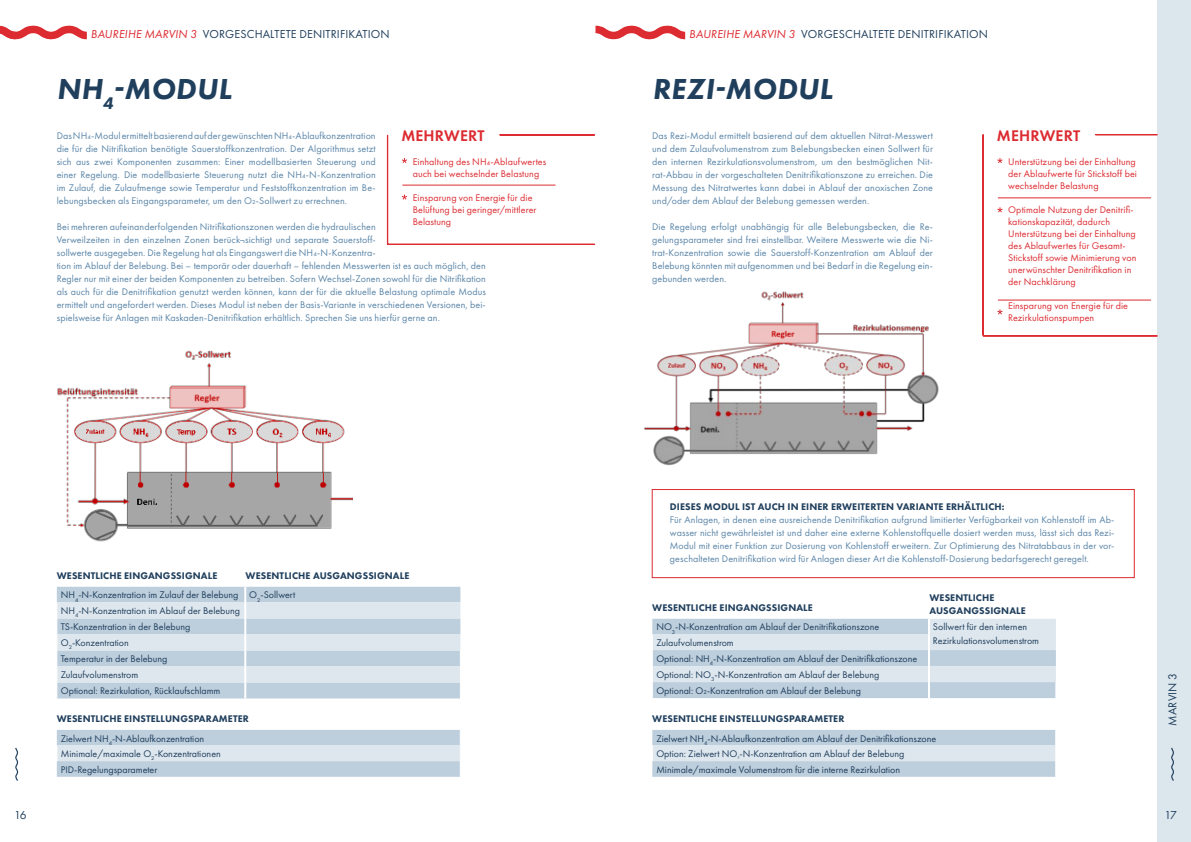
<style>
.page{position:relative;width:1191px;height:842px;background:#fff}
.page>*{position:absolute;margin:0;border:0;box-sizing:border-box;transform-origin:0 0}
.t1{font:italic 800 30px "Futura PT";letter-spacing:.01em;color:#203f5d}
.t2{font:600 16px "Futura PT";letter-spacing:.01em;color:#dc2b31}
.t3{font:12px "Futura PT";letter-spacing:.01em;color:#203f5d}
.t4{font:10px/13px "Futura PT";letter-spacing:.01em;color:#5a85a8;text-align:justify}
.t5{font:10px/15.9px "Futura PT";color:#203f5d}
.t6{font:10px/12px "Futura PT";letter-spacing:.01em;color:#dc2b31}
.t7{font:800 10px/13.2px "Futura PT";letter-spacing:.01em;color:#203f5d}
.s1{font-style:italic;color:#dc2b31}
</style>
<div class="page">
<div style="left:1157px;top:0;width:34px;height:842px;background:#dce6ed"></div>
<svg style="left:1171px;top:747px;width:3px;height:34px"></svg>
<svg style="left:15px;top:747px;width:4px;height:34px"></svg>
<img style="left:57px;top:350px;width:296px;height:192px">
<svg style="left:57px;top:587px;width:404px;height:111px"></svg>
<svg style="left:57px;top:730px;width:404px;height:47px"></svg>
<img style="left:643px;top:291px;width:296px;height:175px">
<svg style="left:652px;top:619px;width:404px;height:79px"></svg>
<svg style="left:652px;top:730px;width:404px;height:47px"></svg>
<div style="left:651px;top:489px;width:483px;height:89px;border:1px solid #dc2b31"></div>
<svg style="left:595px;top:25px;width:90px;height:15px"></svg>
<svg style="left:387px;top:134px;width:208px;height:111px"></svg>
<svg style="left:982px;top:134px;width:175px;height:203px"></svg>
<hr style="left:998px;top:300px;width:153px;height:1px;background:#dc2b31">
<svg style="left:0;top:25px;width:87px;height:15px"></svg>
<p class="t3" style="left:91px;top:27px;width:300px"><span class="s1">BAUREIHE MARVIN 3</span> VORGESCHALTETE DENITRIFIKATION</p>
<p class="t3" style="left:689px;top:27px;width:300px"><span class="s1">BAUREIHE MARVIN 3</span> VORGESCHALTETE DENITRIFIKATION</p>
<h1 class="t1" style="left:57px;top:72px;width:176px">NH<sub>4</sub>-MODUL</h1>
<h1 class="t1" style="left:652px;top:72px;width:182px">REZI-MODUL</h1>
<p class="t4" style="left:652px;top:130px;width:282px">Das Rezi-Modul ermittelt basierend auf dem aktuellen Nitrat-Messwert und dem Zulaufvolumenstrom zum Belebungsbecken einen Sollwert für den internen Rezirkulationsvolumenstrom, um den bestmöglichen Nit&shy;rat-Abbau in der vorgeschalteten Denitrifikationszone zu erreichen. Die Messung des Nitratwertes kann dabei in Ablauf der anoxischen Zone und/oder dem Ablauf der Belebung gemessen werden.</p>
<p class="t4" style="left:652px;top:221px;width:282px">Die Regelung erfolgt unabhängig für alle Belebungsbecken, die Re&shy;gelungsparameter sind frei einstellbar. Weitere Messwerte wie die Ni&shy;trat-Konzentration sowie die Sauerstoff-Konzentration am Ablauf der Belebung könnten mit aufgenommen und bei Bedarf in die Regelung ein&shy;gebunden werden.</p>
<h2 class="t2" style="left:401px;top:126px;width:85px">MEHRWERT</h2>
<p class="t6" style="left:413px;top:156px;width:135px">Einhaltung des NH₄-Ablaufwertes auch bei wechselnder Belastung</p>
<p class="t6" style="left:413px;top:192px;width:125px">Einsparung von Energie für die<br>Belüftung bei geringer/mittlerer<br>Belastung</p>
<p class="t4" style="left:57px;top:130px;width:320px">Das NH₄-Modul ermittelt basierend auf der gewünschten NH₄-Ablaufkonzentration die für die Nitrifikation benötigte Sauerstoffkonzentration. Der Algorithmus setzt sich aus zwei Komponenten zusammen: Einer modellbasierten Steuerung und einer Regelung. Die modellbasierte Steuerung nutzt die NH₄‐N‐Konzentration im Zulauf, die Zulaufmenge sowie Temperatur und Feststoffkonzentration im Be&shy;lebungsbecken als Eingangsparameter, um den O₂-Sollwert zu errechnen.</p>
<p class="t4" style="left:57px;top:221px;width:431px;text-align:left">Bei mehreren aufeinanderfolgenden Nitrifikationszonen werden die hydraulischen<br>Verweilzeiten in den einzelnen Zonen berück¬sichtigt und separate Sauerstoff-<br>sollwerte ausgegeben. Die Regelung hat als Eingangswert die NH₄‐N‐Konzentra-<br>tion im Ablauf der Belebung. Bei – temporär oder dauerhaft – fehlenden Messwerten ist es auch möglich, den Regler nur mit einer der beiden Komponenten zu betreiben. Sofern Wechsel-Zonen sowohl für die Nitrifikation als auch für die Denitrifikation genutzt werden können, kann der für die aktuelle Belastung optimale Modus ermittelt und angefordert werden. Dieses Modul ist neben der Basis-Variante in verschiedenen Versionen, bei&shy;spielsweise für Anlagen mit Kaskaden-Denitrifikation erhältlich. Sprechen Sie uns hierfür gerne an.</p>
<h2 class="t2" style="left:997px;top:126px;width:85px">MEHRWERT</h2>
<p class="t6" style="left:1008px;top:156px;width:130px">Unterstützung bei der Einhaltung der Ablaufwerte für Stickstoff bei wechselnder Belastung</p>
<p class="t6" style="left:1008px;top:204px;width:130px">Optimale Nutzung der Denitrifi&shy;kationskapazität, dadurch<br>Unterstützung bei der Einhaltung des Ablaufwertes für Gesamt-<br>Stickstoff sowie Minimierung von unerwünschter Denitrifikation in der Nachklärung</p>
<p class="t6" style="left:1008px;top:300px;width:121px">Einsparung von Energie für die<br>Rezirkulationspumpen</p>
<p class="t3" style="left:14px;top:809px;width:14px">16</p>
<p class="t7" style="left:57px;top:569px;width:162px">WESENTLICHE EINGANGSSIGNALE</p>
<p class="t7" style="left:246px;top:569px;width:165px">WESENTLICHE AUSGANGSSIGNALE</p>
<p class="t5" style="left:61px;top:587px;width:236px">NH<sub>4</sub>-N-Konzentration im Zulauf der Belebung O<sub>2</sub>-Sollwert NH<sub>4</sub>-N-Konzentration im Ablauf der Belebung TS-Konzentration in der Belebung<br>O<sub>2</sub>-Konzentration<br>Temperatur in der Belebung<br>Zulaufvolumenstrom<br>Optional: Rezirkulation, Rücklaufschlamm</p>
<p class="t7" style="left:57px;top:712px;width:194px">WESENTLICHE EINSTELLUNGSPARAMETER</p>
<p class="t5" style="left:61px;top:731px;width:161px;line-height:15.6px">Zielwert NH<sub>4</sub>-N-Ablaufkonzentration<br>Minimale/maximale O<sub>2</sub>-Konzentrationen<br>PID-Regelungsparameter</p>
<p class="t7" style="left:670px;top:500px;width:336px">DIESES MODUL IST AUCH IN EINER ERWEITERTEN VARIANTE ERHÄLTLICH:</p>
<p class="t4" style="left:670px;top:513px;width:446px">Für Anlagen, in denen eine ausreichende Denitrifikation aufgrund limitierter Verfügbarkeit von Kohlenstoff im Ab&shy;wasser nicht gewährleistet ist und daher eine externe Kohlenstoffquelle dosiert werden muss, lässt sich das Rezi-Modul mit einer Funktion zur Dosierung von Kohlenstoff erweitern. Zur Optimierung des Nitratabbaus in der vor&shy;geschalteten Denitrifikation wird für Anlagen dieser Art die Kohlenstoff-Dosierung bedarfsgerecht geregelt.</p>
<p class="t7" style="left:652px;top:601px;width:162px">WESENTLICHE EINGANGSSIGNALE</p>
<p class="t7" style="left:929px;top:590px;width:98px">WESENTLICHE<br>AUSGANGSSIGNALE</p>
<p class="t5" style="left:656px;top:619px;width:224px">NO<sub>3</sub>-N-Konzentration am Ablauf der Denitrifikationszone</p>
<p class="t5" style="left:933px;top:619px;width:96px">Sollwert für den internen</p>
<p class="t5" style="left:656px;top:635px;width:79px">Zulaufvolumenstrom</p>
<p class="t5" style="left:933px;top:633px;width:108px">Rezirkulationsvolumenstrom</p>
<p class="t5" style="left:656px;top:651px;width:262px">Optional: NH<sub>4</sub>-N-Konzentration am Ablauf der Denitrifikationszone<br>Optional: NO<sub>3</sub>-N-Konzentration am Ablauf der Belebung<br>Optional: O₂-Konzentration am Ablauf der Belebung</p>
<p class="t7" style="left:652px;top:712px;width:194px">WESENTLICHE EINSTELLUNGSPARAMETER</p>
<p class="t5" style="left:656px;top:731px;width:281px;line-height:15.6px">Zielwert NH<sub>4</sub>-N-Ablaufkonzentration am Ablauf der Denitrifikationszone<br>Option: Zielwert NO<sub>³</sub>-N-Konzentration am Ablauf der Belebung<br>Minimale/maximale Volumenstrom für die interne Rezirkulation</p>
<p class="t3" style="left:1166px;top:726px;width:54px;rotate:-90deg">MARVIN 3</p>
<p class="t3" style="left:1164px;top:809px;width:14px">17</p>
</div>
